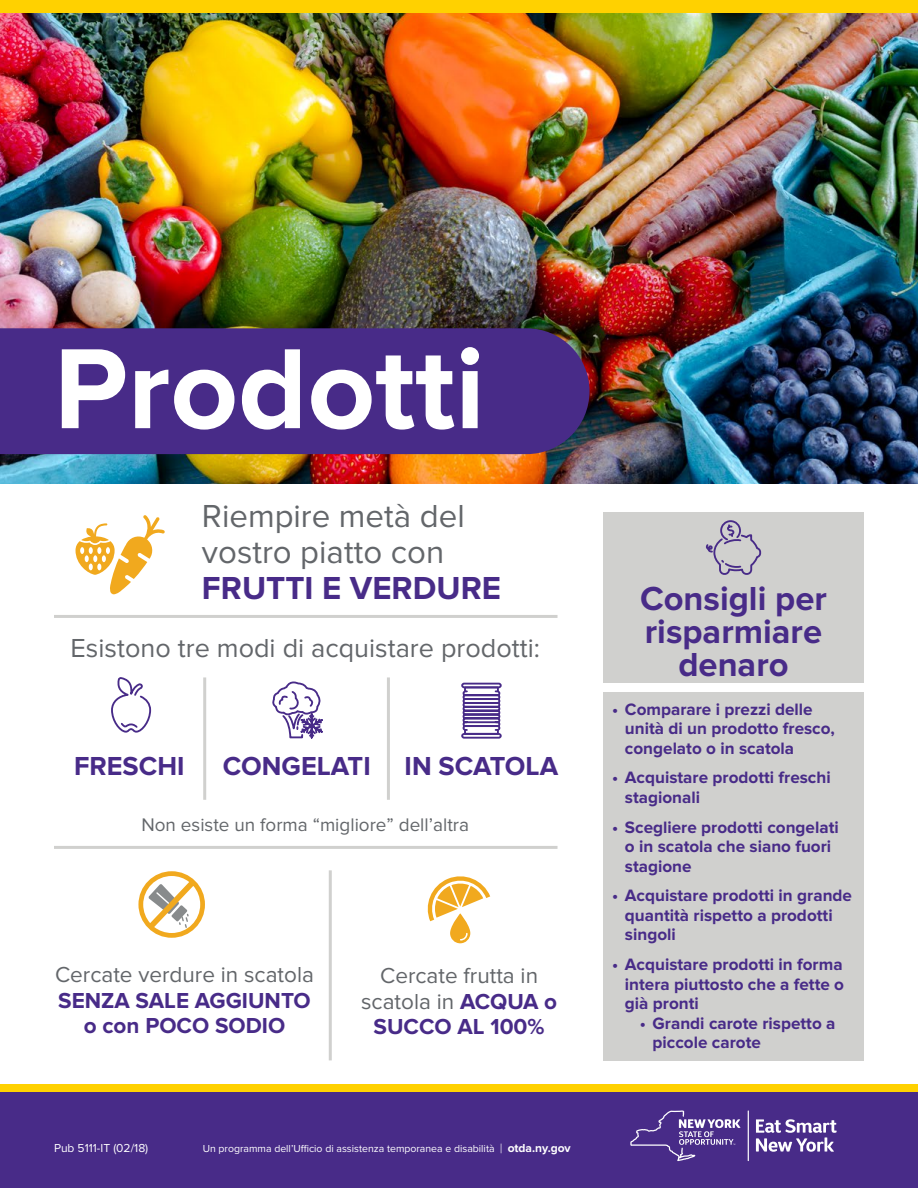
<style>
.page{position:relative;width:918px;height:1188px;background:#fff}
.page>*{position:absolute;margin:0;border:0;box-sizing:border-box;transform-origin:0 0}
.t1{font:700 118.2px "Proxima Nova";color:#fff}
.t2{font:700 34.5px/33px "Proxima Nova";color:#482b88;text-align:center}
.t3{font:33px/36px "Proxima Nova";color:#63666a}
.t4{font:700 33px "Proxima Nova";color:#482b88}
.t5{font:27px "Proxima Nova";color:#63666a}
.t6{font:700 27px "Proxima Nova";color:#482b88}
.t7{font:22.5px/25.5px "Proxima Nova";color:#63666a;text-align:center}
.t8{font:700 22.5px/25.5px "Proxima Nova";color:#482b88;text-align:center}
.t9{font:18.9px "Proxima Nova";color:#63666a}
.t10{font:700 17.1px/19.5px "Proxima Nova";color:#482b88}
.t11{font:12px "Proxima Nova";color:#fff}
.t12{font:10.5px "Proxima Nova";color:#fff}
.s1{font-weight:700;color:#482b88}
.s2{font-size:13.65px}
.s3{font-weight:700;font-size:12px}
</style>
<div class="page">
<div style="left:603px;top:692px;width:261px;height:368px;background:#d0d0ce"></div>
<div style="left:0;top:1092px;width:918px;height:96px;background:#482b88"></div>
<img style="left:0;top:13px;width:918px;height:471px">
<div style="left:0;top:328px;width:590px;height:126px;background:#482b88"></div>
<div style="left:603px;top:512px;width:261px;height:170px;background:#d0d0ce"></div>
<svg style="left:706px;top:520px;width:56px;height:55px"></svg>
<hr style="left:748px;top:1110px;width:1px;height:51px;background:#fff">
<svg style="left:630px;top:1110px;width:111px;height:51px"></svg>
<svg style="left:756px;top:1119px;width:81px;height:33px"></svg>
<hr style="left:203px;top:677px;width:3px;height:123px;background:#d0d0ce">
<hr style="left:387px;top:677px;width:3px;height:123px;background:#d0d0ce">
<svg style="left:272px;top:681px;width:51px;height:58px"></svg>
<div style="left:461px;top:683px;width:41px;height:5px;border:2px solid #482b88;border-radius:2px"></div>
<div style="left:464px;top:687px;width:35px;height:5px;border:2px solid #482b88"></div>
<div style="left:463px;top:690px;width:37px;height:6px;border:2px solid #482b88;border-radius:2px"></div>
<div style="left:463px;top:694px;width:37px;height:6px;border:2px solid #482b88;border-radius:2px"></div>
<div style="left:463px;top:698px;width:37px;height:6px;border:2px solid #482b88;border-radius:2px"></div>
<div style="left:463px;top:702px;width:37px;height:6px;border:2px solid #482b88;border-radius:2px"></div>
<div style="left:463px;top:706px;width:37px;height:6px;border:2px solid #482b88;border-radius:2px"></div>
<div style="left:463px;top:710px;width:37px;height:5px;border:2px solid #482b88;border-radius:2px"></div>
<div style="left:463px;top:714px;width:37px;height:5px;border:2px solid #482b88;border-radius:2px"></div>
<div style="left:463px;top:717px;width:37px;height:6px;border:2px solid #482b88;border-radius:2px"></div>
<div style="left:463px;top:721px;width:37px;height:6px;border:2px solid #482b88;border-radius:2px"></div>
<div style="left:463px;top:725px;width:37px;height:6px;border:2px solid #482b88;border-radius:2px"></div>
<div style="left:464px;top:729px;width:35px;height:6px;border:2px solid #482b88"></div>
<div style="left:461px;top:733px;width:41px;height:6px;border:2px solid #482b88;border-radius:2px"></div>
<hr style="left:54px;top:615px;width:504px;height:3px;background:#d0d0ce">
<hr style="left:54px;top:846px;width:504px;height:3px;background:#d0d0ce">
<hr style="left:329px;top:870px;width:3px;height:190px;background:#d0d0ce">
<svg style="left:138px;top:871px;width:67px;height:67px"></svg>
<svg style="left:427px;top:876px;width:63px;height:67px"></svg>
<svg style="left:111px;top:677px;width:41px;height:56px"></svg>
<div style="left:0;top:1084px;width:918px;height:8px;background:#ffd100"></div>
<div style="left:0;top:0;width:918px;height:13px;background:#ffd100"></div>
<svg style="left:76px;top:515px;width:89px;height:79px"></svg>
<p class="t1" style="left:54px;top:321px;width:433px">Prodotti</p>
<p class="t3" style="left:202px;top:499px;width:264px">Riempire metà del vostro piatto con</p>
<p class="t4" style="left:202px;top:569px;width:301px">FRUTTI E VERDURE</p>
<p class="t5" style="left:71px;top:632px;width:471px">Esistono tre modi di acquistare prodotti:</p>
<p class="t6" style="left:74px;top:750px;width:112px">FRESCHI</p>
<p class="t6" style="left:223px;top:750px;width:150px">CONGELATI</p>
<p class="t6" style="left:405px;top:750px;width:155px">IN SCATOLA</p>
<p class="t9" style="left:141px;top:814px;width:329px">Non esiste un forma “migliore” dell’altra</p>
<p class="t7" style="left:55px;top:962px;width:260px">Cercate verdure in scatola</p>
<p class="t8" style="left:58px;top:988px;width:254px">SENZA SALE AGGIUNTO o con POCO SODIO</p>
<p class="t7" style="left:361px;top:963px;width:198px">Cercate frutta in scatola in <span class="s1">ACQUA o<br>SUCCO AL 100%</span></p>
<p class="t11" style="left:54px;top:1141px;width:96px">Pub 5111-IT (02/18)</p>
<p class="t12" style="left:203px;top:1142px;width:369px">Un programma dell’Ufficio di assistenza temporanea e disabilità <span class="s2">|</span> <span class="s3">otda.ny.gov</span></p>
<p class="t2" style="left:640px;top:583px;width:188px">Consigli per risparmiare denaro</p>
<p class="t10" style="left:625px;top:700px;width:212px;text-indent:-13px">• Comparare i prezzi delle unità di un prodotto fresco, congelato o in scatola</p>
<p class="t10" style="left:625px;top:768px;width:207px;text-indent:-13px">• Acquistare prodotti freschi stagionali</p>
<p class="t10" style="left:625px;top:818px;width:215px;text-indent:-13px">• Scegliere prodotti congelati o in scatola che siano fuori stagione</p>
<p class="t10" style="left:625px;top:886px;width:229px;text-indent:-13px">• Acquistare prodotti in grande quantità rispetto a prodotti singoli</p>
<p class="t10" style="left:625px;top:955px;width:221px;text-align:justify;text-indent:-13px">• Acquistare prodotti in forma intera piuttosto che a fette o già pronti</p>
<p class="t10" style="left:653px;top:1014px;width:184px;text-indent:-13px">• Grandi carote rispetto a piccole carote</p>
</div>
